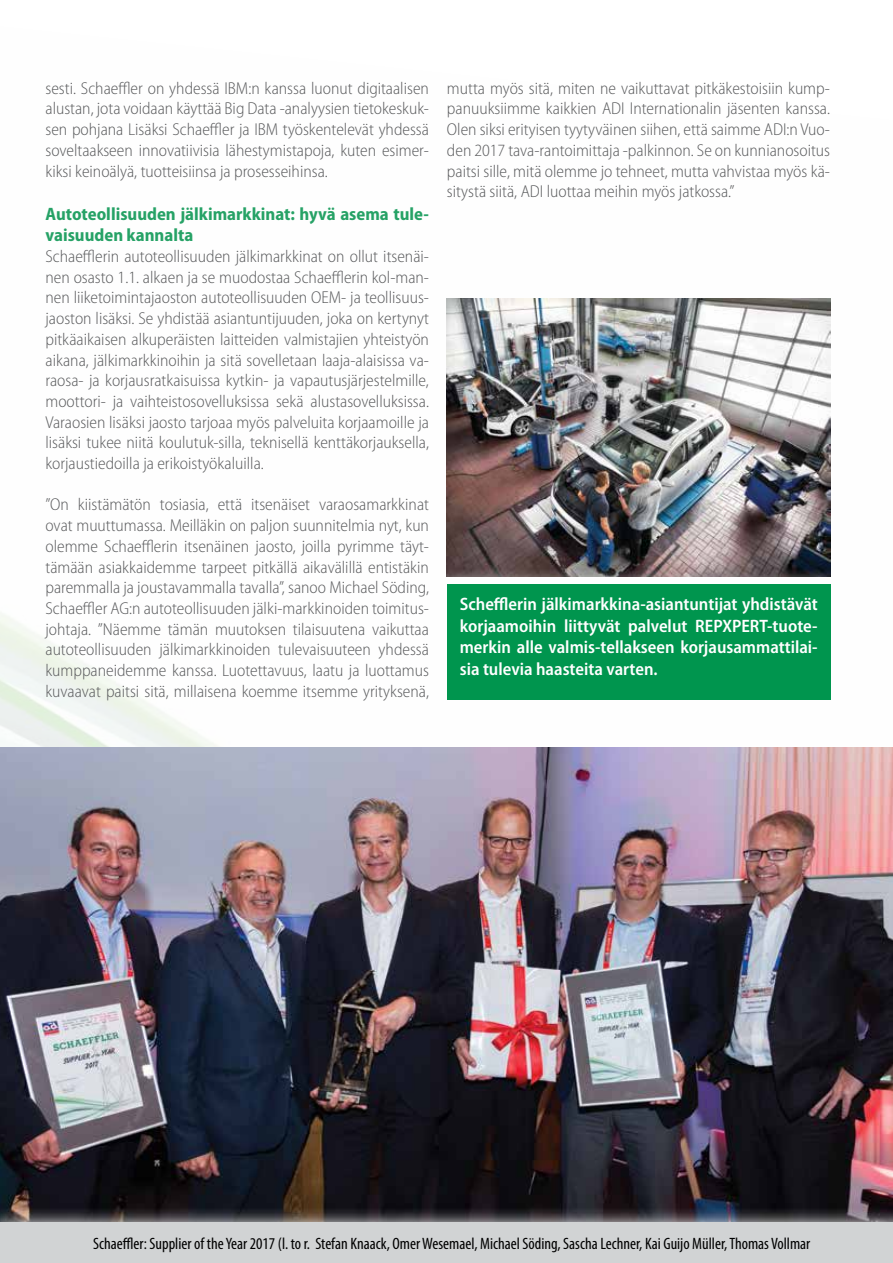
<style>
.page{position:relative;width:893px;height:1263px;background:#fff}
.page>*{position:absolute;margin:0;border:0;box-sizing:border-box;transform-origin:0 0}
.t1{font:600 semi-condensed 18px/21.6px "Myriad Pro";color:#fff;text-align:justify}
.t2{font:700 semi-condensed 18px/21.6px "Myriad Pro";color:#26a266}
.t3{font:300 semi-condensed 17.25px/20.7px "Myriad Pro";color:#58595b;text-align:justify}
.t4{font:condensed 16.5px "Myriad Pro";color:#000}
</style>
<div class="page">
<img style="left:0;top:298px;width:831px;height:449px">
<img style="left:0;top:747px;width:893px;height:460px">
<img style="left:447px;top:299px;width:383px;height:269px">
<svg style="left:431px;top:568px;width:400px;height:147px"></svg>
<div style="left:447px;top:584px;width:383px;height:115px;background:#00954e"></div>
<svg style="left:0;top:1207px;width:893px;height:16px;background:#49474b"></svg>
<div style="left:0;top:1223px;width:893px;height:40px;background:#d1d3d4"></div>
<p class="t3" style="left:45px;top:78px;width:385px">sesti. Schaeffler on yhdessä IBM:n kanssa luonut digitaalisen alustan, jota voidaan käyttää Big Data -analyysien tietokeskuk&shy;sen pohjana Lisäksi Schaeffler ja IBM työskentelevät yhdessä soveltaakseen innovatiivisia lähestymistapoja, kuten esimer&shy;kiksi keinoälyä, tuotteisiinsa ja prosesseihinsa.</p>
<p class="t2" style="left:45px;top:203px;width:385px">Autoteollisuuden jälkimarkkinat: hyvä asema tule&shy;vaisuuden kannalta</p>
<p class="t3" style="left:45px;top:246px;width:385px">Schaefflerin autoteollisuuden jälkimarkkinat on ollut itsenäi&shy;nen osasto 1.1. alkaen ja se muodostaa Schaefflerin kol-man&shy;nen liiketoimintajaoston autoteollisuuden OEM- ja teollisuus&shy;jaoston lisäksi. Se yhdistää asiantuntijuuden, joka on kertynyt pitkäaikaisen alkuperäisten laitteiden valmistajien yhteistyön aikana, jälkimarkkinoihin ja sitä sovelletaan laaja-alaisissa va&shy;raosa- ja korjausratkaisuissa kytkin- ja vapautusjärjestelmille, moottori- ja vaihteistosovelluksissa sekä alustasovelluksissa.<br>Varaosien lisäksi jaosto tarjoaa myös palveluita korjaamoille ja lisäksi tukee niitä koulutuk-silla, teknisellä kenttäkorjauksella, korjaustiedoilla ja erikoistyökaluilla.</p>
<p class="t3" style="left:45px;top:495px;width:385px">”On kiistämätön tosiasia, että itsenäiset varaosamarkkinat ovat muuttumassa. Meilläkin on paljon suunnitelmia nyt, kun olemme Schaefflerin itsenäinen jaosto, joilla pyrimme täyt&shy;tämään asiakkaidemme tarpeet pitkällä aikavälillä entistäkin paremmalla ja joustavammalla tavalla”, sanoo Michael Söding, Schaeffler AG:n autoteollisuuden jälki-markkinoiden toimitus&shy;johtaja. ”Näemme tämän muutoksen tilaisuutena vaikuttaa autoteollisuuden jälkimarkkinoiden tulevaisuuteen yhdessä kumppaneidemme kanssa. Luotettavuus, laatu ja luottamus kuvaavat paitsi sitä, millaisena koemme itsemme yrityksenä,</p>
<p class="t3" style="left:447px;top:78px;width:385px">mutta myös sitä, miten ne vaikuttavat pitkäkestoisiin kump&shy;panuuksiimme kaikkien ADI Internationalin jäsenten kanssa.<br>Olen siksi erityisen tyytyväinen siihen, että saimme ADI:n Vuo&shy;den 2017 tava-rantoimittaja -palkinnon. Se on kunnianosoitus paitsi sille, mitä olemme jo tehneet, mutta vahvistaa myös kä&shy;sitystä siitä, ADI luottaa meihin myös jatkossa.”</p>
<p class="t1" style="left:460px;top:593px;width:359px">Schefflerin jälkimarkkina-asiantuntijat yhdistävät korjaamoihin liittyvät palvelut REPXPERT-tuote&shy;merkin alle valmis-tellakseen korjausammattilai&shy;sia tulevia haasteita varten.</p>
<p class="t4" style="left:93px;top:1234px;width:719px">Schaeffler: Supplier of the Year 2017 (l. to r. Stefan Knaack, Omer Wesemael, Michael Söding, Sascha Lechner, Kai Guijo Müller, Thomas Vollmar</p>
</div>
